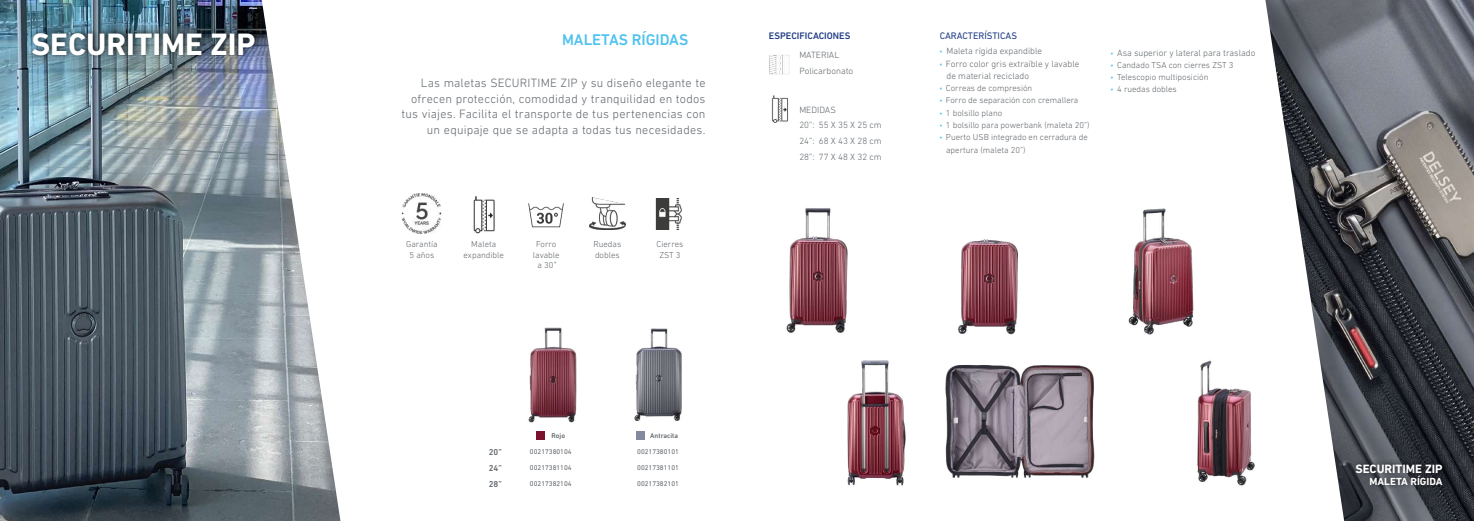
<style>
.page{position:relative;width:1474px;height:521px;background:#fff}
.page>*{position:absolute;margin:0;border:0;box-sizing:border-box;transform-origin:0 0}
.t1{font:700 31.5px "DIN Next LT Pro";color:#fff}
.t2{font:500 15.75px "DIN Next LT Pro";color:#4dc2ee}
.t3{font:300 12.25px/15.8px "DIN Next LT Pro";letter-spacing:.015em;color:#61666b;text-align:right}
.t4{font:700 12.25px "DIN Next LT Pro";color:#fff}
.t5{font:700 10.5px "DIN Next LT Pro";color:#fff}
.t6{font:500 9.62px "DIN Next LT Pro";color:#203c85}
.t7{font:9.62px "DIN Next LT Pro";color:#203c85}
.t8{font:300 9.19px/15.8px "DIN Next LT Pro";color:#61666b}
.t9{font:300 8.75px/10.5px "DIN Next LT Pro";color:#61666b;text-align:center}
.t10{font:500 8.75px/15.8px "DIN Next LT Pro";color:#61666b;text-align:justify}
.t11{font:7px "DIN Next LT Pro";color:#61666b}
.t12{font:500 7px "DIN Next LT Pro";color:#61666b}
.s1{font-weight:400}
.s2{font-weight:900;color:#53c2ed}
.s3{font-weight:900;font-size:9.19px;color:#53c2ed}
</style>
<div class="page">
<img style="left:1265px;top:0;width:208px;height:521px">
<div style="left:1352px;top:457px;width:96px;height:32px;background:#000;opacity:.7"></div>
<img style="left:786px;top:208px;width:62px;height:125px">
<img style="left:847px;top:360px;width:59px;height:126px">
<img style="left:958px;top:239px;width:60px;height:96px">
<img style="left:945px;top:365px;width:150px;height:113px">
<img style="left:1128px;top:208px;width:66px;height:127px">
<img style="left:1197px;top:360px;width:58px;height:126px">
<img style="left:769px;top:55px;width:21px;height:20px">
<img style="left:771px;top:95px;width:17px;height:28px">
<img style="left:0;top:0;width:340px;height:521px">
<div style="left:29px;top:26px;width:232px;height:33px;background:#000;opacity:.7"></div>
<img style="left:528px;top:327px;width:49px;height:96px">
<img style="left:634px;top:328px;width:48px;height:93px">
<div style="left:537px;top:432px;width:8px;height:8px;background:#7a112d"></div>
<div style="left:636px;top:432px;width:8px;height:8px;background:#84899d"></div>
<img style="left:401px;top:193px;width:41px;height:41px">
<img style="left:473px;top:196px;width:22px;height:38px">
<img style="left:528px;top:203px;width:36px;height:24px">
<img style="left:590px;top:197px;width:35px;height:33px">
<img style="left:655px;top:198px;width:27px;height:32px">
<h1 class="t1" style="left:32px;top:25px;width:225px">SECURITIME ZIP</h1>
<h2 class="t2" style="left:562px;top:30px;width:128px">MALETAS RÍGIDAS</h2>
<h3 class="t3" style="left:401px;top:75px;width:305px">Las maletas SECURITIME ZIP y su diseño elegante te ofrecen protección, comodidad y tranquilidad en todos tus viajes. Facilita el transporte de tus pertenencias con un equipaje que se adapta a todas tus necesidades.</h3>
<p class="t9" style="left:406px;top:239px;width:33px">Garantía<br>5 años</p>
<p class="t9" style="left:463px;top:239px;width:42px">Maleta expandible</p>
<p class="t9" style="left:533px;top:239px;width:28px">Forro lavable a 30<span class="s1">˚</span></p>
<p class="t9" style="left:593px;top:239px;width:29px;text-align:left">Ruedas dobles</p>
<p class="t9" style="left:656px;top:239px;width:28px">Cierres<br>ZST 3</p>
<p class="t6" style="left:769px;top:30px;width:83px">ESPECIFICACIONES</p>
<p class="t8" style="left:799px;top:47px;width:55px">MATERIAL<br>Policarbonato</p>
<p class="t8" style="left:799px;top:102px;width:84px">MEDIDAS<br>20”: 55 X 35 X 25 cm<br>24”: 68 X 43 X 28 cm<br>28”: 77 X 48 X 32 cm</p>
<p class="t7" style="left:939px;top:30px;width:79px">CARACTERÍSTICAS</p>
<p class="t8" style="left:939px;top:43px;width:104px"><span class="s2">·</span> Maleta rígida expandible</p>
<p class="t8" style="left:939px;top:56px;width:141px"><span class="s2">·</span> Forro color gris extraíble y lavable</p>
<p class="t8" style="left:946px;top:68px;width:84px">de material reciclado</p>
<p class="t9" style="left:939px;top:83px;width:94px"><span class="s3">·</span> Correas de compresión</p>
<p class="t9" style="left:939px;top:95px;width:140px"><span class="s3">·</span> Forro de separación con cremallera</p>
<p class="t9" style="left:939px;top:107px;width:64px"><span class="s3">·</span> 1 bolsillo plano</p>
<p class="t9" style="left:939px;top:120px;width:151px"><span class="s3">·</span> 1 bolsillo para powerbank (maleta 20”)</p>
<p class="t9" style="left:939px;top:132px;width:150px"><span class="s3">·</span> Puerto USB integrado en cerradura de</p>
<p class="t9" style="left:946px;top:144px;width:81px">apertura (maleta 20”)</p>
<p class="t8" style="left:1110px;top:44px;width:146px"><span class="s2">·</span> Asa superior y lateral para traslado</p>
<p class="t9" style="left:1110px;top:59px;width:124px;line-height:12.2px;text-align:left"><span class="s3">·</span> Candado TSA con cierres ZST 3 <span class="s3">·</span> Telescopio multiposición<br><span class="s3">·</span> 4 ruedas dobles</p>
<p class="t10" style="left:489px;top:444px;width:15px">20” 24” 28”</p>
<p class="t12" style="left:551px;top:432px;width:15px">Rojo</p>
<p class="t11" style="left:530px;top:448px;width:43px">00217380104</p>
<p class="t11" style="left:530px;top:463px;width:43px">00217381104</p>
<p class="t11" style="left:530px;top:479px;width:43px">00217382104</p>
<p class="t12" style="left:650px;top:432px;width:29px">Antracita</p>
<p class="t11" style="left:637px;top:448px;width:43px">00217380101</p>
<p class="t11" style="left:637px;top:463px;width:43px">00217381101</p>
<p class="t11" style="left:637px;top:479px;width:43px">00217382101</p>
<h3 class="t4" style="left:1355px;top:461px;width:89px">SECURITIME ZIP</h3>
<p class="t5" style="left:1369px;top:475px;width:74px">MALETA RÍGIDA</p>
</div>
